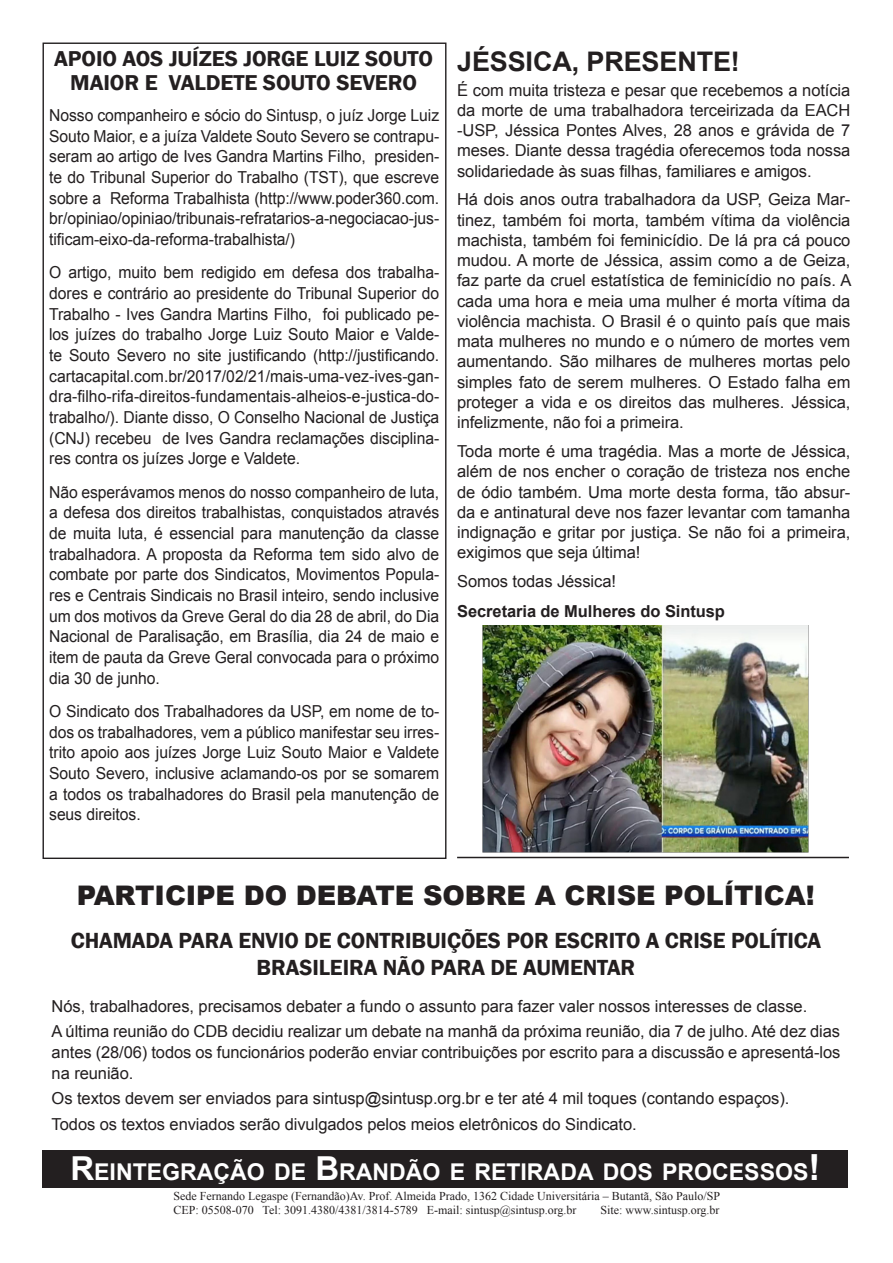
<style>
.page{position:relative;width:893px;height:1263px;background:#fff}
.page>*{position:absolute;margin:0;border:0;box-sizing:border-box;transform-origin:0 0}
.Título_3{font:900 27px "Arial";letter-spacing:-.005em;color:#231f20}
.Título_3-2{font:700 27px "Arial";letter-spacing:-.005em;color:#231f20}
.t1{font:700 23.1px "Arial";color:#fff}
.Título_3-3{font:600 22.5px/27px "Franklin Gothic";letter-spacing:-.005em;color:#231f20;text-align:center}
.Título_3-4{font:600 22.2px/23.5px "Franklin Gothic";letter-spacing:-.005em;color:#231f20;text-align:center}
.Título_3-5{font:16.5px/20.7px "Arial";letter-spacing:-.005em;color:#231f20;text-align:justify;scale:.95 1}
.Título_3-6{font:16.5px/20.2px "Arial";letter-spacing:-.005em;color:#231f20;text-align:justify}
.Título_3-7{font:700 16.5px "Arial";letter-spacing:-.005em;color:#231f20}
.t2{font:12px/14.4px "Times New Roman";color:#231f20}
.s1{font-size:33px}
.s2{font-size:36px}
</style>
<div class="page">
<div style="left:43px;top:1150px;width:805px;height:37px;background:#231f20"></div>
<img style="left:482px;top:625px;width:326px;height:227px">
<hr style="left:457px;top:857px;width:392px;height:1px;background:#231f20">
<p class="Título_3-4" style="left:54px;top:47px;width:380px">APOIO AOS JUÍZES JORGE LUIZ SOUTO<br>MAIOR E VALDETE SOUTO SEVERO</p>
<p class="Título_3-5" style="left:49px;top:105px;width:412px">Nosso companheiro e sócio do Sintusp, o juíz Jorge Luiz Souto Maior, e a juíza Valdete Souto Severo se contrapu&shy;seram ao artigo de Ives Gandra Martins Filho, presiden&shy;te do Tribunal Superior do Trabalho (TST), que escreve sobre a Reforma Trabalhista (http://www.poder360.com. br/opiniao/opiniao/tribunais-refratarios-a-negociacao-jus&shy;tificam-eixo-da-reforma-trabalhista/)</p>
<p class="Título_3-5" style="left:49px;top:262px;width:412px">O artigo, muito bem redigido em defesa dos trabalha&shy;dores e contrário ao presidente do Tribunal Superior do Trabalho - Ives Gandra Martins Filho, foi publicado pe&shy;los juízes do trabalho Jorge Luiz Souto Maior e Valde&shy;te Souto Severo no site justificando (http://justificando. cartacapital.com.br/2017/02/21/mais-uma-vez-ives-gan&shy;dra-filho-rifa-direitos-fundamentais-alheios-e-justica-do&shy;trabalho/). Diante disso, O Conselho Nacional de Justiça (CNJ) recebeu de Ives Gandra reclamações disciplina&shy;res contra os juízes Jorge e Valdete.</p>
<p class="Título_3-5" style="left:49px;top:482px;width:412px">Não esperávamos menos do nosso companheiro de luta, a defesa dos direitos trabalhistas, conquistados através de muita luta, é essencial para manutenção da classe trabalhadora. A proposta da Reforma tem sido alvo de combate por parte dos Sindicatos, Movimentos Popula&shy;res e Centrais Sindicais no Brasil inteiro, sendo inclusive um dos motivos da Greve Geral do dia 28 de abril, do Dia Nacional de Paralisação, em Brasília, dia 24 de maio e item de pauta da Greve Geral convocada para o próximo dia 30 de junho.</p>
<p class="Título_3-5" style="left:49px;top:701px;width:412px">O Sindicato dos Trabalhadores da USP, em nome de to&shy;dos os trabalhadores, vem a público manifestar seu irres&shy;trito apoio aos juízes Jorge Luiz Souto Maior e Valdete Souto Severo, inclusive aclamando-os por se somarem a todos os trabalhadores do Brasil pela manutenção de seus direitos.</p>
<p class="Título_3-2" style="left:457px;top:44px;width:284px">JÉSSICA, PRESENTE!</p>
<p class="Título_3-6" style="left:457px;top:80px;width:395px">É com muita tristeza e pesar que recebemos a notícia da morte de uma trabalhadora terceirizada da EACH -USP, Jéssica Pontes Alves, 28 anos e grávida de 7 meses. Diante dessa tragédia oferecemos toda nossa solidariedade às suas filhas, familiares e amigos.</p>
<p class="Título_3-6" style="left:457px;top:190px;width:396px">Há dois anos outra trabalhadora da USP, Geiza Mar&shy;tinez, também foi morta, também vítima da violência machista, também foi feminicídio. De lá pra cá pouco mudou. A morte de Jéssica, assim como a de Geiza, faz parte da cruel estatística de feminicídio no país. A cada uma hora e meia uma mulher é morta vítima da violência machista. O Brasil é o quinto país que mais mata mulheres no mundo e o número de mortes vem aumentando. São milhares de mulheres mortas pelo simples fato de serem mulheres. O Estado falha em proteger a vida e os direitos das mulheres. Jéssica, infelizmente, não foi a primeira.</p>
<p class="Título_3-6" style="left:457px;top:441px;width:395px">Toda morte é uma tragédia. Mas a morte de Jéssica, além de nos encher o coração de tristeza nos enche de ódio também. Uma morte desta forma, tão absur&shy;da e antinatural deve nos fazer levantar com tamanha indignação e gritar por justiça. Se não foi a primeira, exigimos que seja última!</p>
<p class="Título_3-6" style="left:457px;top:571px;width:160px">Somos todas Jéssica!</p>
<p class="Título_3-7" style="left:457px;top:600px;width:269px">Secretaria de Mulheres do Sintusp</p>
<p class="Título_3" style="left:77px;top:875px;width:739px">PARTICIPE DO DEBATE SOBRE A CRISE POLÍTICA!</p>
<p class="Título_3-3" style="left:71px;top:927px;width:752px">CHAMADA PARA ENVIO DE CONTRIBUIÇÕES POR ESCRITO A CRISE POLÍTICA<br>BRASILEIRA NÃO PARA DE AUMENTAR</p>
<p class="Título_3-6" style="left:52px;top:996px;width:757px">Nós, trabalhadores, precisamos debater a fundo o assunto para fazer valer nossos interesses de classe.</p>
<p class="Título_3-6" style="left:52px;top:1021px;width:790px;line-height:21px">A última reunião do CDB decidiu realizar um debate na manhã da próxima reunião, dia 7 de julho. Até dez dias antes (28/06) todos os funcionários poderão enviar contribuições por escrito para a discussão e apresentá-los na reunião.</p>
<p class="Título_3-6" style="left:52px;top:1089px;width:739px">Os textos devem ser enviados para sintusp@sintusp.org.br e ter até 4 mil toques (contando espaços).</p>
<p class="Título_3-6" style="left:52px;top:1114px;width:587px">Todos os textos enviados serão divulgados pelos meios eletrônicos do Sindicato.</p>
<h2 class="t1" style="left:70px;top:1156px;width:751px"><span class="s1">R</span>EINTEGRAÇÃO DE <span class="s1">B</span>RANDÃO E RETIRADA DOS PROCESSOS<span class="s2">!</span></h2>
<p class="t2" style="left:173px;top:1188px;width:548px">Sede Fernando Legaspe (Fernandão)Av. Prof. Almeida Prado, 1362 Cidade Universitária – Butantã, São Paulo/SP<br>CEP: 05508-070 Tel: 3091.4380/4381/3814-5789 E-mail: sintusp@sintusp.org.br</p>
<p class="t2" style="left:601px;top:1203px;width:121px">Site: www.sintusp.org.br</p>
</div>
